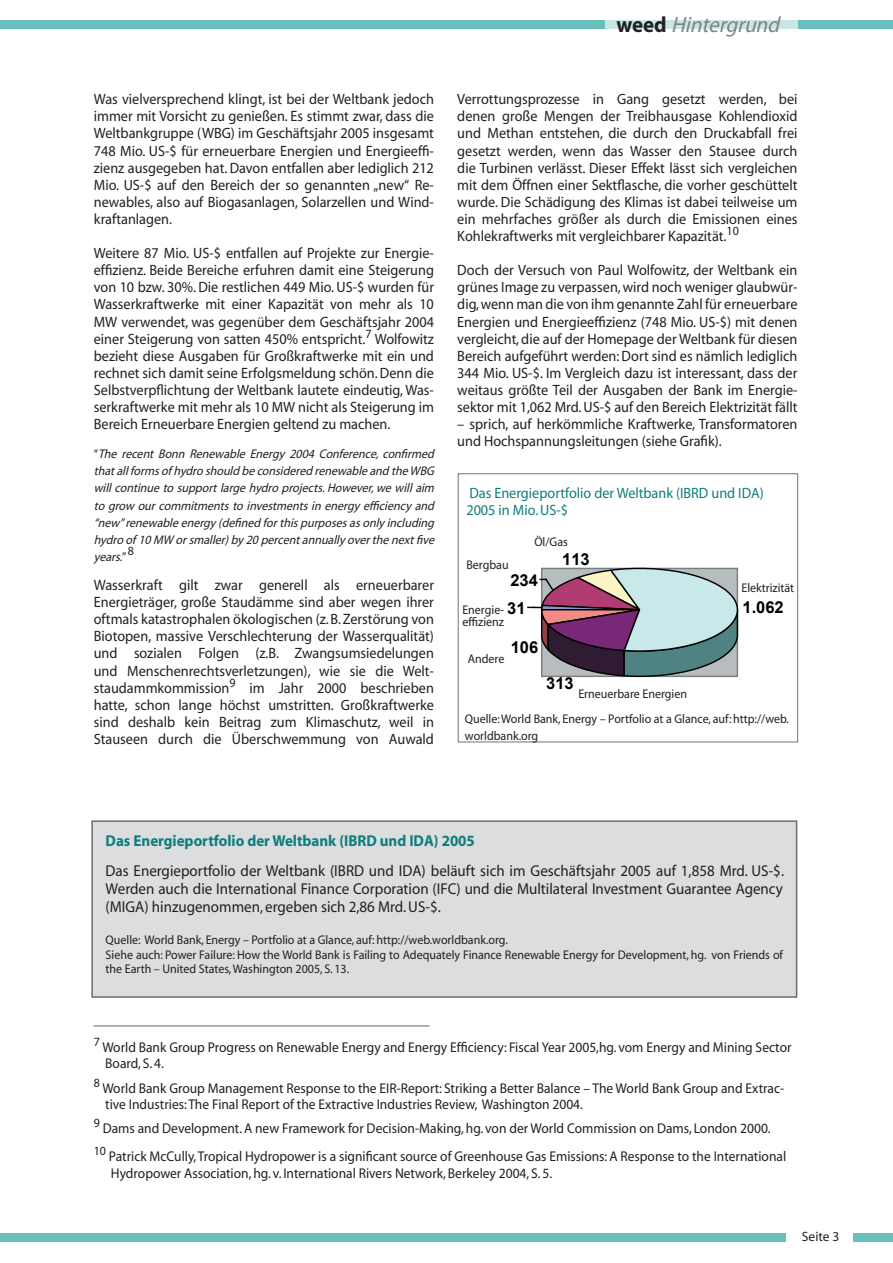
<style>
.page{position:relative;width:893px;height:1263px;background:#fff}
.page>*{position:absolute;margin:0;border:0;box-sizing:border-box;transform-origin:0 0}
.t1{font:italic 22.05px "Myriad";color:#808285;scale:.95 1}
.t2{font:700 16.5px "Arial";color:#000}
.t3{font:15.75px/18px "Myriad";color:#231f20;text-align:justify;scale:.95 1}
.t4{font:700 15.75px "Myriad";color:#0e7e7c;scale:.95 1}
.t5{font:15px/17.1px "Myriad";color:#231f20;text-align:justify;scale:.95 1}
.t6{font:15px/17.1px "Myriad";color:#0e7e7c;scale:.95 1}
.t7{font:14.1px/16.2px "Myriad";color:#231f20;scale:.95 1}
.t8{font:13.5px "Myriad";color:#231f20}
.t9{font:12.6px/14.4px "Myriad";color:#231f20;scale:.95 1}
.t10{font:italic 12.6px/17.1px "Myriad";letter-spacing:-.01em;color:#231f20;text-align:justify;scale:.95 1}
.s1{font-weight:700;font-style:normal;color:#231f20}
.s2{font-style:normal}
</style>
<div class="page">
<div style="left:0;top:1233px;width:893px;height:9px;background:#69bfbb"></div>
<div style="left:786px;top:1218px;width:66px;height:32px;background:#fff"></div>
<div style="left:92px;top:821px;width:705px;height:176px;background:#dcdddf"></div>
<div style="left:91px;top:820px;width:706px;height:178px;border:2px solid #6c6d70"></div>
<hr style="left:94px;top:1025px;width:335px;height:1px;background:#231f20">
<div style="left:0;top:20px;width:893px;height:9px;background:#69bfbb"></div>
<div style="left:605px;top:20px;width:192px;height:9px;background:#c7e7e5"></div>
<svg style="left:528px;top:567px;width:211px;height:110px;background:#9895a0"></svg>
<h1 class="t1" style="left:616px;top:14px;width:179px"><span class="s1">w e e d</span> Hintergrund</h1>
<p class="t5" style="left:94px;top:91px;width:360px">Was vielversprechend klingt, ist bei der Weltbank jedoch immer mit Vorsicht zu genießen. Es stimmt zwar, dass die Weltbankgruppe (WBG) im Geschäftsjahr 2005 insgesamt 748 Mio. US-$ für erneuerbare Energien und Energieeffi&shy;zienz ausgegeben hat. Davon entfallen aber lediglich 212<br>Mio. US-$ auf den Bereich der so genannten „new“ Re&shy;newables, also auf Biogasanlagen, Solarzellen und Wind&shy;kraftanlagen.</p>
<p class="t5" style="left:94px;top:245px;width:360px">Weitere 87 Mio. US-$ entfallen auf Projekte zur Energie&shy;effizienz. Beide Bereiche erfuhren damit eine Steigerung von 10 bzw. 30%. Die restlichen 449 Mio. US-$ wurden für Wasserkraftwerke mit einer Kapazität von mehr als 10<br>MW verwendet, was gegenüber dem Geschäftsjahr 2004 einer Steigerung von satten 450% entspricht.<sup>7</sup> Wolfowitz bezieht diese Ausgaben für Großkraftwerke mit ein und rechnet sich damit seine Erfolgsmeldung schön. Denn die Selbstverpflichtung der Weltbank lautete eindeutig, Was&shy;serkraftwerke mit mehr als 10 MW nicht als Steigerung im Bereich Erneuerbare Energien geltend zu machen.</p>
<p class="t10" style="left:94px;top:446px;width:363px"><span class="s2">“</span> The recent Bonn Renewable Energy 2004 Conference, confirmed thatallformsof hydro should be considered renewable and the WBG willcontinue to supportlarge hydro projects.However,we willaim to grow ourcommitmentsto investmentsin energyefficiencyand “new”renewable energy(defined forthispurposesasonlyincluding hydro of 10 MW orsmaller)by20 percentannuallyoverthe nextfive years.<span class="s2">”</span></p>
<p class="t9" style="left:128px;top:544px;width:8px">8</p>
<p class="t5" style="left:94px;top:577px;width:360px">Wasserkraft gilt zwar generell als erneuerbarer Energieträger, große Staudämme sind aber wegen ihrer oftmals katastrophalen ökologischen (z. B. Zerstörung von Biotopen, massive Verschlechterung der Wasserqualität) und sozialen Folgen (z.B. Zwangsumsiedelungen und Menschenrechtsverletzungen), wie sie die Welt&shy;staudammkommission<sup>9</sup> im Jahr 2000 beschrieben hatte, schon lange höchst umstritten. Großkraftwerke sind deshalb kein Beitrag zum Klimaschutz, weil in Stauseen durch die Überschwemmung von Auwald</p>
<p class="t5" style="left:457px;top:91px;width:360px">Verrottungsprozesse in Gang gesetzt werden, bei denen große Mengen der Treibhausgase Kohlendioxid und Methan entstehen, die durch den Druckabfall frei gesetzt werden, wenn das Wasser den Stausee durch die Turbinen verlässt. Dieser Effekt lässt sich vergleichen mit dem Öffnen einer Sektflasche, die vorher geschüttelt wurde. Die Schädigung des Klimas ist dabei teilweise um ein mehrfaches größer als durch die Emissionen eines Kohlekraftwerks mit vergleichbarer Kapazität.<sup>10</sup></p>
<p class="t5" style="left:457px;top:262px;width:360px">Doch der Versuch von Paul Wolfowitz, der Weltbank ein grünes Image zu verpassen, wird noch weniger glaubwür&shy;dig, wenn man die von ihm genannte Zahl für erneuerbare Energien und Energieeffizienz (748 Mio. US-$) mit denen vergleicht, die auf der Homepage der Weltbank für diesen Bereich aufgeführt werden: Dort sind es nämlich lediglich 344 Mio. US-$. Im Vergleich dazu ist interessant, dass der weitaus größte Teil der Ausgaben der Bank im Energie&shy;sektor mit 1,062 Mrd. US-$ auf den Bereich Elektrizität fällt</p>
<p class="t5" style="left:457px;top:416px;width:360px">– sprich, auf herkömmliche Kraftwerke, Transformatoren und Hochspannungsleitungen (siehe Grafik).</p>
<p class="t6" style="left:466px;top:485px;width:315px">Das Energieportfolio der Weltbank (IBRD und IDA)<br>2005 in Mio. US-$</p>
<p class="t9" style="left:466px;top:559px;width:46px">Bergbau</p>
<p class="t9" style="left:534px;top:535px;width:37px">Öl/Gas</p>
<p class="t2" style="left:562px;top:548px;width:29px">113</p>
<p class="t2" style="left:510px;top:570px;width:29px">234</p>
<p class="t9" style="left:741px;top:581px;width:57px">Elektrizität</p>
<p class="t2" style="left:507px;top:598px;width:20px">31</p>
<p class="t2" style="left:742px;top:596px;width:43px">1.062</p>
<p class="t2" style="left:511px;top:636px;width:29px">106</p>
<p class="t2" style="left:546px;top:672px;width:29px">313</p>
<p class="t9" style="left:462px;top:605px;width:45px;line-height:12px">Energie&shy;effizienz</p>
<p class="t9" style="left:468px;top:652px;width:40px">Andere</p>
<p class="t9" style="left:578px;top:687px;width:116px">Erneuerbare Energien</p>
<p class="t9" style="left:465px;top:710px;width:343px;line-height:17.1px">Quelle: World Bank, Energy – Portfolio at a Glance, auf: http://web. worldbank.org</p>
<p class="t4" style="left:106px;top:832px;width:390px">Das Energieportfolio der Weltbank (IBRD und IDA) 2005</p>
<p class="t3" style="left:106px;top:862px;width:716px">Das Energieportfolio der Weltbank (IBRD und IDA) beläuft sich im Geschäftsjahr 2005 auf 1,858 Mrd. US-$.<br>Werden auch die International Finance Corporation (IFC) und die Multilateral Investment Guarantee Agency (MIGA) hinzugenommen, ergeben sich 2,86 Mrd. US-$.</p>
<p class="t9" style="left:106px;top:933px;width:715px">Quelle: World Bank, Energy – Portfolio at a Glance, auf: http://web.worldbank.org.<br>Siehe auch: Power Failure: How the World Bank is Failing to Adequately Finance Renewable Energy for Development, hg. von Friends of the Earth – United States, Washington 2005, S. 13.</p>
<p class="t7" style="left:105px;top:1039px;width:724px;text-indent:-11px"><sup>7</sup> World Bank Group Progress on Renewable Energy and Energy Efficiency: Fiscal Year 2005,hg. vom Energy and Mining Sector<br>Board, S. 4.</p>
<p class="t7" style="left:105px;top:1081px;width:716px;text-indent:-11px"><sup>8</sup> World Bank Group Management Response to the EIR-Report: Striking a Better Balance – The World Bank Group and Extrac&shy;tive Industries: The Final Report of the Extractive Industries Review, Washington 2004.</p>
<p class="t7" style="left:94px;top:1115px;width:730px;line-height:28.2px"><sup>9</sup> Dams and Development. A new Framework for Decision-Making, hg. von der World Commission on Dams, London 2000.<br><sup>10</sup> Patrick McCully, Tropical Hydropower is a significant source of Greenhouse Gas Emissions: A Response to the International</p>
<p class="t7" style="left:111px;top:1165px;width:466px">Hydropower Association, hg. v. International Rivers Network, Berkeley 2004, S. 5.</p>
<p class="t8" style="left:802px;top:1230px;width:39px">Seite 3</p>
</div>
